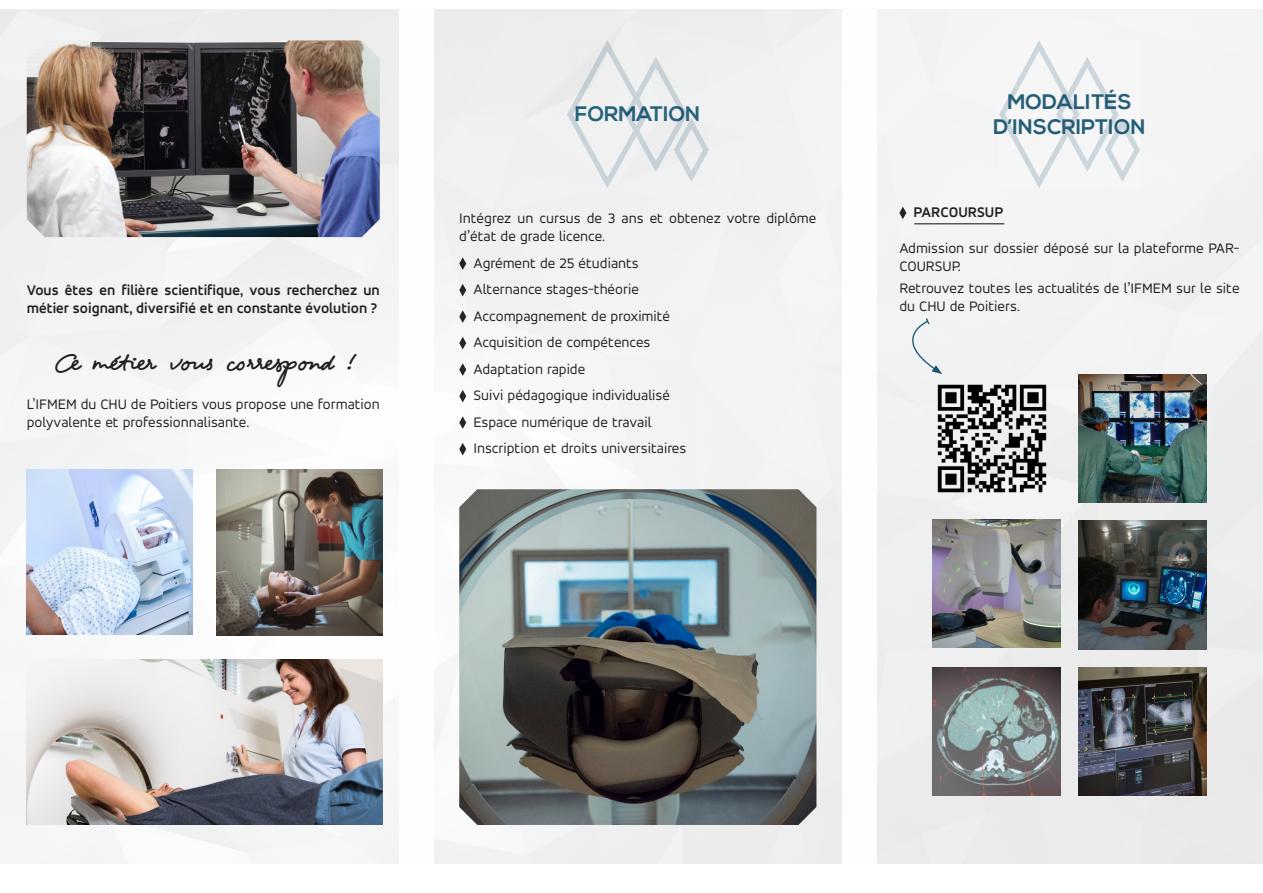
<style>
.page{position:relative;width:1263px;height:893px;background:#fff}
.page>*{position:absolute;margin:0;border:0;box-sizing:border-box;transform-origin:0 0}
.t1{font:31.5px "Respondent PERSONALUSEONLY Black PERSONALUSEONLY";color:#231f20}
.t2{font:700 21px "Nexa";color:#255d78}
.t3{font:700 21px "Nexa";color:#28637d}
.t4{font:15px/18px "Accord Alternate";color:#231f20}
.t5{font:700 15px/18px "Accord Alternate";color:#231f20}
</style>
<div class="page">
<img style="left:0;top:9px;width:1263px;height:854px">
<img style="left:999px;top:40px;width:141px;height:148px">
<svg style="left:459px;top:257px;width:7px;height:13px"></svg>
<svg style="left:459px;top:284px;width:7px;height:12px"></svg>
<svg style="left:459px;top:310px;width:7px;height:13px"></svg>
<svg style="left:459px;top:337px;width:7px;height:12px"></svg>
<svg style="left:459px;top:363px;width:7px;height:13px"></svg>
<svg style="left:459px;top:390px;width:7px;height:12px"></svg>
<svg style="left:459px;top:416px;width:7px;height:13px"></svg>
<svg style="left:459px;top:443px;width:7px;height:12px"></svg>
<svg style="left:899px;top:207px;width:7px;height:12px"></svg>
<img style="left:27px;top:469px;width:165px;height:166px">
<img style="left:217px;top:469px;width:165px;height:166px">
<img style="left:27px;top:659px;width:355px;height:166px">
<img style="left:932px;top:520px;width:128px;height:128px">
<img style="left:932px;top:668px;width:128px;height:128px">
<img style="left:1079px;top:374px;width:128px;height:128px">
<img style="left:1079px;top:521px;width:128px;height:128px">
<img style="left:1079px;top:668px;width:128px;height:128px">
<img style="left:567px;top:40px;width:141px;height:148px">
<img style="left:27px;top:40px;width:353px;height:197px">
<hr style="left:914px;top:223px;width:90px;height:1px;background:#231f20">
<img style="left:459px;top:489px;width:357px;height:336px">
<img style="left:924px;top:377px;width:136px;height:122px">
<svg style="left:902px;top:317px;width:40px;height:57px"></svg>
<div style="left:400px;top:0;width:34px;height:893px;background:#fff"></div>
<div style="left:842px;top:0;width:34px;height:893px;background:#fff"></div>
<p class="t5" style="left:27px;top:281px;width:354px">Vous êtes en filière scientifique, vous recherchez un métier soignant, diversifié et en constante évolution ?</p>
<p class="t1" style="left:54px;top:339px;width:300px">Ce métier vous correspond !</p>
<p class="t4" style="left:27px;top:395px;width:354px">L’IFMEM du CHU de Poitiers vous propose une formation polyvalente et professionnalisante.</p>
<p class="t3" style="left:575px;top:102px;width:127px">FORMATION</p>
<p class="t4" style="left:459px;top:209px;width:359px">Intégrez un cursus de 3 ans et obtenez votre diplôme d’état de grade licence.</p>
<p class="t4" style="left:473px;top:254px;width:167px">Agrément de 25 étudiants</p>
<p class="t4" style="left:473px;top:280px;width:167px">Alternance stages-théorie</p>
<p class="t4" style="left:473px;top:307px;width:198px">Accompagnement de proximité</p>
<p class="t4" style="left:473px;top:333px;width:179px">Acquisition de compétences</p>
<p class="t4" style="left:473px;top:360px;width:113px">Adaptation rapide</p>
<p class="t4" style="left:473px;top:386px;width:198px">Suivi pédagogique individualisé</p>
<p class="t4" style="left:473px;top:413px;width:180px">Espace numérique de travail</p>
<p class="t4" style="left:473px;top:439px;width:214px">Inscription et droits universitaires</p>
<p class="t2" style="left:1007px;top:89px;width:126px">MODALITÉS</p>
<p class="t2" style="left:993px;top:115px;width:153px">D’INSCRIPTION</p>
<p class="t5" style="left:913px;top:203px;width:91px">PARCOURSUP</p>
<p class="t4" style="left:899px;top:239px;width:342px">Admission sur dossier déposé sur la plateforme PAR-<br>COURSUP.</p>
<p class="t4" style="left:899px;top:279px;width:342px">Retrouvez toutes les actualités de l’IFMEM sur le site du CHU de Poitiers.</p>
</div>
